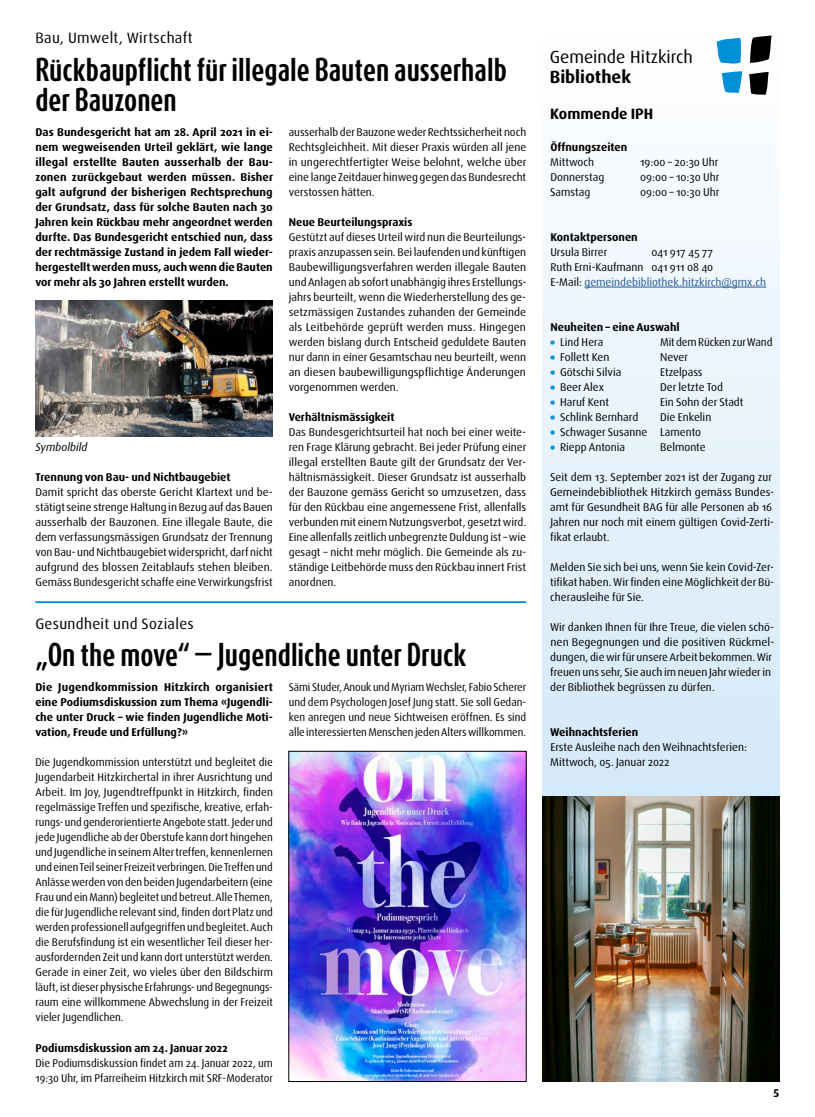
<style>
.page{position:relative;width:815px;height:1117px;background:#fff}
.page>*{position:absolute;margin:0;border:0;box-sizing:border-box;transform-origin:0 0}
.t1{font:700 27.5px/30px "Dax Compact Pro";color:#000}
.t2{font:17.62px "Dax Pro";color:#000}
.t3{font:700 17.62px "Dax Pro";color:#000}
.t4{font:15px "Dax Pro";letter-spacing:.02em;color:#000}
.t5{font:700 15px "Dax Pro";color:#000}
.t6{font:11.25px/15px "Dax Pro";color:#000;text-align:justify}
.t7{font:700 11.25px/15px "Dax Pro";color:#000;text-align:justify}
.t8{font:11.25px/15px "Dax Pro";color:#000;text-align:justify;scale:.94 1}
.t9{font:11.25px/15px "Dax Pro";color:#000;scale:.96 1}
.t10{font:italic 11.25px "Dax Pro";color:#000}
.s1{color:#275b9b}
.s2{font-weight:700;font-size:15px;color:#0090d7}
</style>
<div class="page">
<div style="left:542px;top:35px;width:238px;height:761px;background:linear-gradient(to bottom,#fefefe,#d4e9f9)"></div>
<svg style="left:750px;top:35px;width:22px;height:28px"></svg>
<svg style="left:717px;top:38px;width:25px;height:27px"></svg>
<svg style="left:749px;top:72px;width:20px;height:23px"></svg>
<svg style="left:722px;top:71px;width:20px;height:22px"></svg>
<hr style="left:584px;top:287px;width:182px;height:1px;background:#275b9b">
<img style="left:542px;top:796px;width:238px;height:285px">
<hr style="left:35px;top:601px;width:491px;height:2px;background:#0090d7">
<img style="left:291px;top:753px;width:233px;height:326px">
<img style="left:35px;top:301px;width:238px;height:135px">
<h3 class="t4" style="left:35px;top:29px;width:159px">Bau, Umwelt, Wirtschaft</h3>
<h1 class="t1" style="left:35px;top:54px;width:473px">Rückbaupflicht für illegale Bauten ausserhalb der Bauzonen</h1>
<p class="t7" style="left:35px;top:124px;width:239px">Das Bundesgericht hat am 28. April 2021 in ei&shy;nem wegweisenden Urteil geklärt, wie lange illegal erstellte Bauten ausserhalb der Bau&shy;zonen zurückgebaut werden müssen. Bisher galt aufgrund der bisherigen Rechtsprechung der Grundsatz, dass für solche Bauten nach 30<br>Jahren kein Rückbau mehr angeordnet werden durfte. Das Bundesgericht entschied nun, dass der rechtmässige Zustand in jedem Fall wieder&shy;hergestellt werden muss, auch wenn die Bauten vor mehr als 30 Jahren erstellt wurden.</p>
<p class="t6" style="left:289px;top:124px;width:239px">ausserhalb der Bauzone weder Rechtssicherheit noch Rechtsgleichheit. Mit dieser Praxis würden all jene in ungerechtfertigter Weise belohnt, welche über eine lange Zeitdauer hinweg gegen das Bundesrecht verstossen hätten.</p>
<p class="t7" style="left:289px;top:214px;width:125px">Neue Beurteilungspraxis</p>
<p class="t6" style="left:289px;top:229px;width:239px">Gestützt auf dieses Urteil wird nun die Beurteilungs&shy;praxis anzupassen sein. Bei laufenden und künftigen Baubewilligungsverfahren werden illegale Bauten und Anlagen ab sofort unabhängig ihres Erstellungs&shy;jahrs beurteilt, wenn die Wiederherstellung des ge&shy;setzmässigen Zustandes zuhanden der Gemeinde als Leitbehörde geprüft werden muss. Hingegen werden bislang durch Entscheid geduldete Bauten nur dann in einer Gesamtschau neu beurteilt, wenn an diesen baubewilligungspflichtige Änderungen vorgenommen werden.</p>
<p class="t7" style="left:289px;top:409px;width:107px">Verhältnismässigkeit</p>
<p class="t6" style="left:289px;top:424px;width:239px">Das Bundesgerichtsurteil hat noch bei einer weite&shy;ren Frage Klärung gebracht. Bei jeder Prüfung einer illegal erstellten Baute gilt der Grundsatz der Ver&shy;hältnismässigkeit. Dieser Grundsatz ist ausserhalb der Bauzone gemäss Gericht so umzusetzen, dass für den Rückbau eine angemessene Frist, allenfalls verbunden mit einem Nutzungsverbot, gesetzt wird.<br>Eine allenfalls zeitlich unbegrenzte Duldung ist – wie gesagt – nicht mehr möglich. Die Gemeinde als zu&shy;ständige Leitbehörde muss den Rückbau innert Frist anordnen.</p>
<p class="t10" style="left:35px;top:440px;width:54px">Symbolbild</p>
<p class="t7" style="left:35px;top:469px;width:197px">Trennung von Bau- und Nichtbaugebiet</p>
<p class="t6" style="left:35px;top:484px;width:239px">Damit spricht das oberste Gericht Klartext und be&shy;stätigt seine strenge Haltung in Bezug auf das Bauen ausserhalb der Bauzonen. Eine illegale Baute, die dem verfassungsmässigen Grundsatz der Trennung von Bau- und Nichtbaugebiet widerspricht, darf nicht aufgrund des blossen Zeitablaufs stehen bleiben.<br>Gemäss Bundesgericht schaffe eine Verwirkungsfrist</p>
<h3 class="t4" style="left:35px;top:614px;width:160px">Gesundheit und Soziales</h3>
<h1 class="t1" style="left:35px;top:639px;width:432px">„On the move“ — Jugendliche unter Druck</h1>
<p class="t7" style="left:35px;top:679px;width:239px">Die Jugendkommission Hitzkirch organisiert eine Podiumsdiskussion zum Thema «Jugendli&shy;che unter Druck – wie finden Jugendliche Moti&shy;vation, Freude und Erfüllung?»</p>
<p class="t6" style="left:35px;top:754px;width:239px">Die Jugendkommission unterstützt und begleitet die Jugendarbeit Hitzkirchertal in ihrer Ausrichtung und Arbeit. Im Joy, Jugendtreffpunkt in Hitzkirch, finden regelmässige Treffen und spezifische, kreative, erfah&shy;rungs- und genderorientierte Angebote statt. Jeder und jede Jugendliche ab der Oberstufe kann dort hingehen und Jugendliche in seinem Alter treffen, kennenlernen und einen Teil seiner Freizeit verbringen. Die Treffen und Anlässe werden von den beiden Jugendarbeitern (eine Frau und ein Mann) begleitet und betreut. Alle Themen, die für Jugendliche relevant sind, finden dort Platz und werden professionell aufgegriffen und begleitet. Auch die Berufsfindung ist ein wesentlicher Teil dieser her&shy;ausfordernden Zeit und kann dort unterstützt werden.<br>Gerade in einer Zeit, wo vieles über den Bildschirm läuft, ist dieser physische Erfahrungs- und Begegnungs&shy;raum eine willkommene Abwechslung in der Freizeit vieler Jugendlichen.</p>
<p class="t7" style="left:35px;top:1039px;width:194px">Podiumsdiskussion am 24. Januar 2022</p>
<p class="t9" style="left:35px;top:1054px;width:249px">Die Podiumsdiskussion findet am 24. Januar 2022, um<br>19:30 Uhr, im Pfarreiheim Hitzkirch mit SRF-Moderator</p>
<p class="t8" style="left:289px;top:679px;width:254px">Sämi Studer, Anouk und Myriam Wechsler, Fabio Scherer und dem Psychologen Josef Jung statt. Sie soll Gedan&shy;ken anregen und neue Sichtweisen eröffnen. Es sind alle interessierten Menschen jeden Alters willkommen.</p>
<h2 class="t2" style="left:550px;top:46px;width:145px">Gemeinde Hitzkirch</h2>
<h2 class="t3" style="left:550px;top:65px;width:83px">Bibliothek</h2>
<h3 class="t5" style="left:550px;top:104px;width:104px">Kommende IPH</h3>
<p class="t7" style="left:550px;top:139px;width:78px">Öffnungszeiten</p>
<p class="t6" style="left:550px;top:154px;width:45px">Mittwoch</p>
<p class="t6" style="left:640px;top:154px;width:80px">19:00 – 20:30 Uhr</p>
<p class="t6" style="left:550px;top:169px;width:56px">Donnerstag</p>
<p class="t6" style="left:640px;top:169px;width:81px">09:00 – 10:30 Uhr</p>
<p class="t6" style="left:550px;top:184px;width:42px">Samstag</p>
<p class="t6" style="left:640px;top:184px;width:81px">09:00 – 10:30 Uhr</p>
<p class="t7" style="left:550px;top:229px;width:89px">Kontaktpersonen</p>
<p class="t6" style="left:550px;top:244px;width:59px">Ursula Birrer</p>
<p class="t6" style="left:550px;top:244px;width:217px;text-align:left;text-indent:101px">041 917 45 77<br>Ruth Erni-Kaufmann 041 911 08 40<br>E-Mail: <span class="s1">gemeindebibliothek.hitzkirch@gmx.ch</span></p>
<p class="t7" style="left:550px;top:319px;width:131px">Neuheiten – eine Auswahl</p>
<p class="t6" style="left:550px;top:334px;width:55px"><span class="s2">•</span> Lind Hera</p>
<p class="t6" style="left:660px;top:334px;width:114px">Mit dem Rücken zur Wand</p>
<p class="t6" style="left:550px;top:349px;width:61px"><span class="s2">•</span> Follett Ken</p>
<p class="t6" style="left:660px;top:349px;width:30px">Never</p>
<p class="t6" style="left:550px;top:364px;width:73px"><span class="s2">•</span> Götschi Silvia</p>
<p class="t6" style="left:660px;top:364px;width:44px">Etzelpass</p>
<p class="t6" style="left:550px;top:379px;width:56px"><span class="s2">•</span> Beer Alex</p>
<p class="t6" style="left:660px;top:379px;width:64px">Der letzte Tod</p>
<p class="t6" style="left:550px;top:394px;width:61px"><span class="s2">•</span> Haruf Kent</p>
<p class="t6" style="left:660px;top:394px;width:85px">Ein Sohn der Stadt</p>
<p class="t6" style="left:550px;top:409px;width:90px"><span class="s2">•</span> Schlink Bernhard</p>
<p class="t6" style="left:660px;top:409px;width:53px">Die Enkelin</p>
<p class="t6" style="left:550px;top:424px;width:153px"><span class="s2">•</span> Schwager Susanne Lamento</p>
<p class="t6" style="left:550px;top:439px;width:77px"><span class="s2">•</span> Riepp Antonia</p>
<p class="t6" style="left:660px;top:439px;width:47px">Belmonte</p>
<p class="t6" style="left:550px;top:469px;width:226px;text-align:left">Seit dem 13. September 2021 ist der Zugang zur Gemeindebibliothek Hitzkirch gemäss Bundes&shy;amt für Gesundheit BAG für alle Personen ab 16<br>Jahren nur noch mit einem gültigen Covid-Zerti&shy;fikat erlaubt.</p>
<p class="t6" style="left:550px;top:559px;width:225px">Melden Sie sich bei uns, wenn Sie kein Covid-Zer&shy;tifikat haben. Wir finden eine Möglichkeit der Bü&shy;cherausleihe für Sie.</p>
<p class="t6" style="left:550px;top:619px;width:226px;text-align:left">Wir danken Ihnen für Ihre Treue, die vielen schö&shy;nen Begegnungen und die positiven Rückmel&shy;dungen, die wir für unsere Arbeit bekommen. Wir freuen uns sehr, Sie auch im neuen Jahr wieder in der Bibliothek begrüssen zu dürfen.</p>
<p class="t7" style="left:550px;top:724px;width:90px">Weihnachtsferien</p>
<p class="t6" style="left:550px;top:739px;width:198px">Erste Ausleihe nach den Weihnachtsferien:<br>Mittwoch, 05. Januar 2022</p>
<p class="t7" style="left:774px;top:1084px;width:7px">5</p>
</div>
